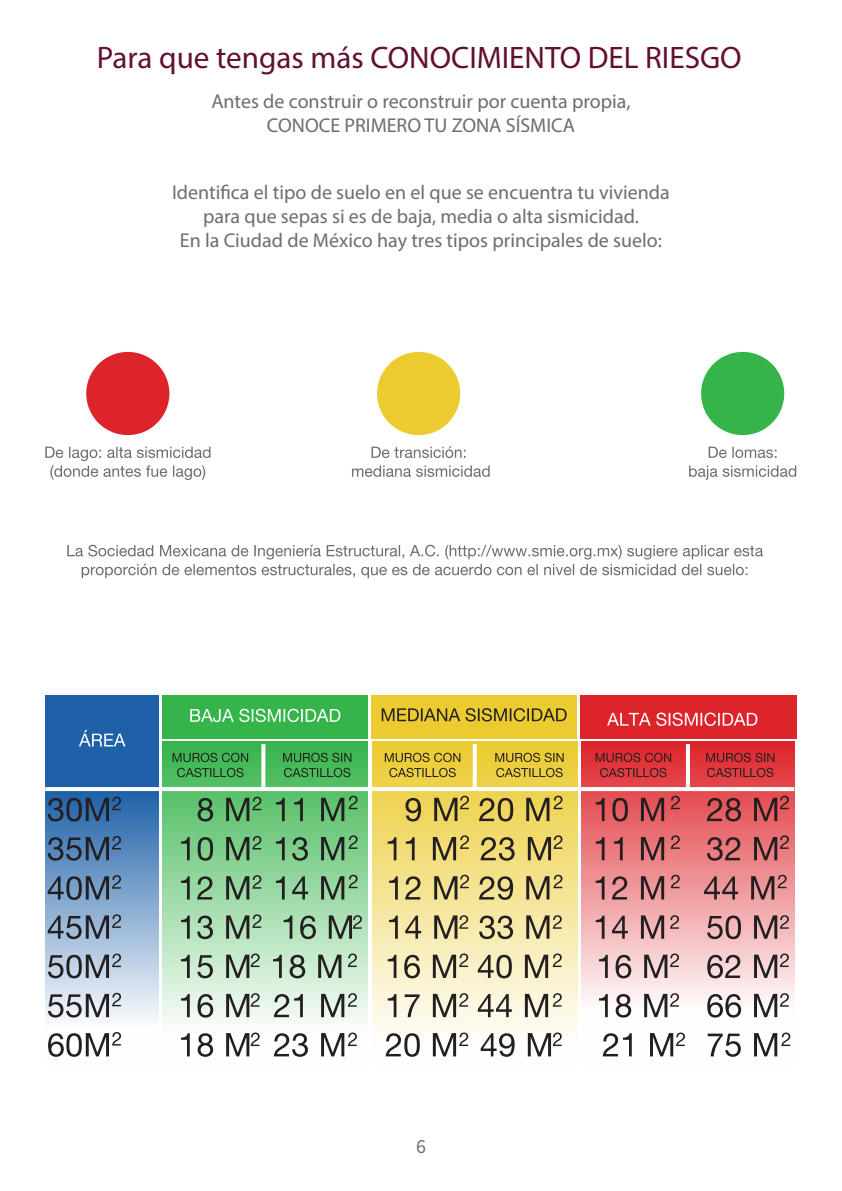
<style>
.page{position:relative;width:842px;height:1191px;background:#fff}
.page>*{position:absolute;margin:0;border:0;box-sizing:border-box;transform-origin:0 0}
.t1{font:31.2px "Myriad Pro";color:#621031}
.t2{font:20px/24px "Myriad Pro";color:#6c6d70;text-align:center}
.t3{font:20px "Source Sans Pro";color:#6c6d70}
</style>
<div class="page">
<svg style="left:162px;top:742px;width:206px;height:315px;background:#94d69f"></svg>
<svg style="left:372px;top:742px;width:206px;height:315px;background:#f3e18c"></svg>
<div style="left:582px;top:742px;width:213px;height:328px;background:linear-gradient(to bottom,#df2b31,#fff)"></div>
<div style="left:45px;top:695px;width:114px;height:93px;background:#1e61a8"></div>
<div style="left:45px;top:791px;width:114px;height:279px;background:linear-gradient(to bottom,#2162a7,#fff)"></div>
<svg style="left:177px;top:768px;width:67px;height:9px"></svg>
<svg style="left:173px;top:752px;width:75px;height:10px"></svg>
<svg style="left:389px;top:768px;width:67px;height:9px"></svg>
<svg style="left:385px;top:752px;width:75px;height:10px"></svg>
<svg style="left:600px;top:768px;width:67px;height:9px"></svg>
<svg style="left:596px;top:752px;width:75px;height:10px"></svg>
<svg style="left:284px;top:768px;width:66px;height:9px"></svg>
<svg style="left:283px;top:752px;width:68px;height:10px"></svg>
<svg style="left:496px;top:768px;width:67px;height:9px"></svg>
<svg style="left:495px;top:752px;width:69px;height:10px"></svg>
<svg style="left:707px;top:768px;width:66px;height:9px"></svg>
<svg style="left:706px;top:752px;width:68px;height:10px"></svg>
<div style="left:162px;top:695px;width:206px;height:43px;background:#35b44a"></div>
<div style="left:371px;top:695px;width:206px;height:43px;background:#ebcb2f"></div>
<div style="left:580px;top:695px;width:216px;height:43px;background:#de242b"></div>
<svg style="left:79px;top:730px;width:47px;height:16px"></svg>
<svg style="left:190px;top:708px;width:150px;height:14px"></svg>
<svg style="left:382px;top:708px;width:185px;height:13px"></svg>
<svg style="left:607px;top:712px;width:150px;height:14px"></svg>
<svg style="left:261px;top:744px;width:4px;height:43px"></svg>
<svg style="left:473px;top:744px;width:4px;height:43px"></svg>
<svg style="left:686px;top:744px;width:4px;height:43px"></svg>
<svg style="left:45px;top:787px;width:749px;height:4px"></svg>
<svg style="left:48px;top:953px;width:741px;height:25px;background:#bab9ad"></svg>
<svg style="left:48px;top:795px;width:741px;height:26px;background:#8d8661"></svg>
<svg style="left:48px;top:992px;width:741px;height:25px"></svg>
<svg style="left:48px;top:835px;width:741px;height:25px;background:#999374"></svg>
<svg style="left:48px;top:1032px;width:742px;height:24px"></svg>
<svg style="left:48px;top:874px;width:739px;height:26px;background:#a5a189"></svg>
<svg style="left:48px;top:914px;width:741px;height:25px;background:#b0ad9b"></svg>
<svg style="left:67px;top:545px;width:696px;height:33px"></svg>
<div style="left:86px;top:352px;width:83px;height:83px;background:#de242b;border-radius:50%"></div>
<svg style="left:45px;top:446px;width:165px;height:34px"></svg>
<div style="left:377px;top:352px;width:83px;height:83px;background:#ebcb2f;border-radius:50%"></div>
<svg style="left:352px;top:465px;width:138px;height:12px"></svg>
<svg style="left:371px;top:446px;width:95px;height:12px"></svg>
<div style="left:701px;top:352px;width:83px;height:83px;background:#35b44a;border-radius:50%"></div>
<svg style="left:689px;top:465px;width:107px;height:15px"></svg>
<svg style="left:709px;top:446px;width:67px;height:12px"></svg>
<p class="t1" style="left:97px;top:38px;width:646px">Para que tengas más CONOCIMIENTO DEL RIESGO</p>
<p class="t2" style="left:211px;top:89px;width:421px">Antes de construir o reconstruir por cuenta propia,<br>CONOCE PRIMERO TU ZONA SÍSMICA</p>
<p class="t2" style="left:172px;top:180px;width:499px">Identifica el tipo de suelo en el que se encuentra tu vivienda para que sepas si es de baja, media o alta sismicidad.<br>En la Ciudad de México hay tres tipos principales de suelo:</p>
<p class="t3" style="left:416px;top:1133px;width:11px">6</p>
</div>
